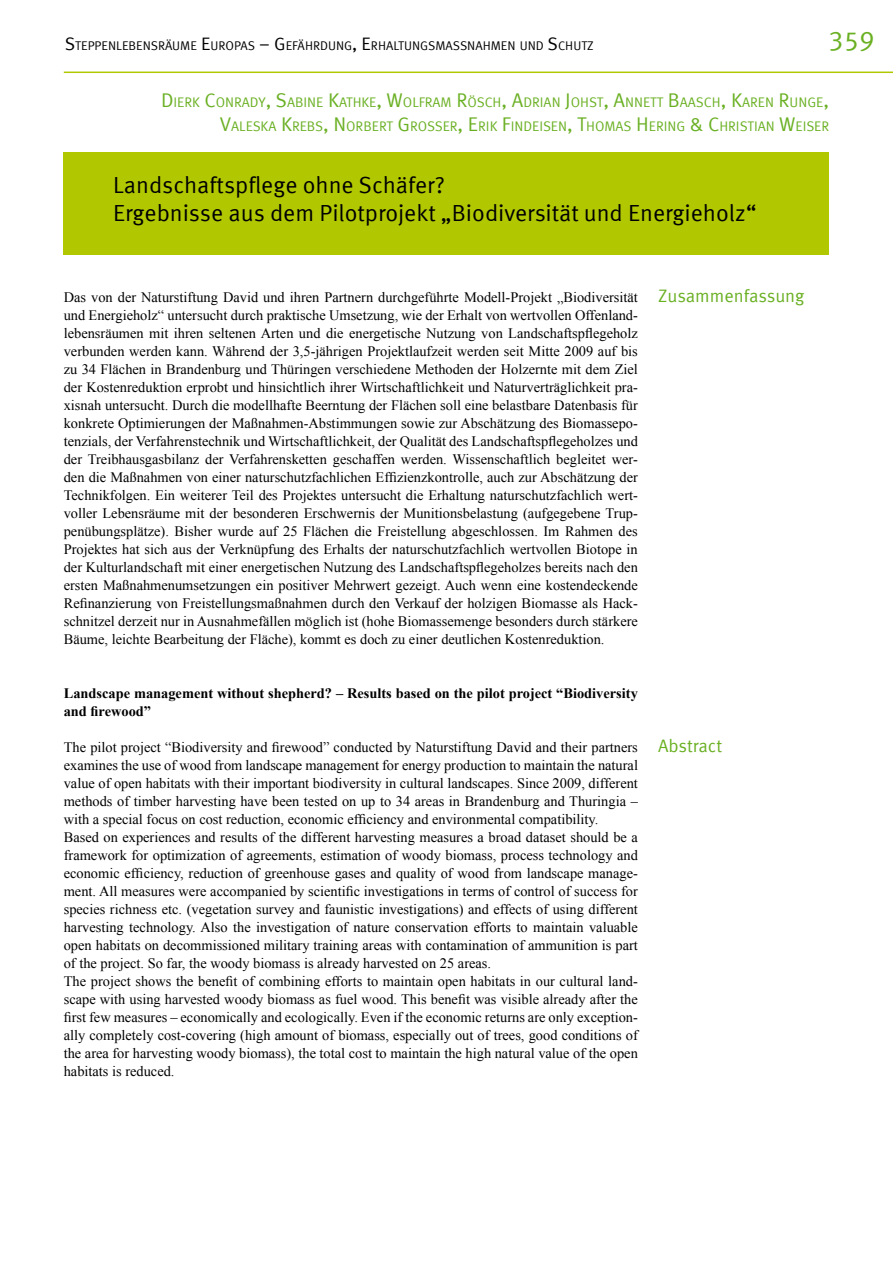
<style>
.page{position:relative;width:893px;height:1263px;background:#fff}
.page>*{position:absolute;margin:0;border:0;box-sizing:border-box;transform-origin:0 0}
.t1{font:27px "Meta Offc Pro Norm";color:#6ab023}
.t2{font:23.25px/27.9px "Meta Offc Pro Norm";color:#000}
.t3{font:18px "Meta Offc Pro Norm";letter-spacing:-.005em;color:#6ab023}
.t4{font:14.4px/18px "Times New Roman";color:#000;text-align:justify}
.t5{font:700 14.4px/18px "Times New Roman";color:#000}
.t6{font:13.8px/23.7px "Meta Offc Pro Norm";color:#6ab023;text-align:right}
.t7{font:12.6px "Meta Offc Pro Norm";color:#000}
.s1{font-size:18px}
.s2{font-size:19.8px}
</style>
<div class="page">
<hr style="left:64px;top:72px;width:829px;height:1px;background:#b1c800">
<div style="left:64px;top:152px;width:765px;height:103px;background:#b1c800"></div>
<p class="t7" style="left:65px;top:36px;width:530px"><span class="s1">S</span>TEPPENLEBENSRÄUME <span class="s1">E</span>UROPAS <span class="s1">– G</span>EFÄHRDUNG<span class="s1">, E</span>RHALTUNGSMASSNAHMEN UND <span class="s1">S</span>CHUTZ</p>
<h1 class="t1" style="left:828px;top:20px;width:48px">359</h1>
<p class="t6" style="left:161px;top:90px;width:670px"><span class="s2">D</span> I ERK <span class="s2">C</span>ONRADY<span class="s2">, S</span>ABI NE <span class="s2">K</span>ATHKE<span class="s2">, W</span>OLFRAM <span class="s2">R</span>ÖSCH<span class="s2">, A</span>DRIAN <span class="s2">J</span>OHST<span class="s2">, A</span>NNETT <span class="s2">B</span>AASCH<span class="s2">, K</span>AREN <span class="s2">R</span>UNGE<span class="s2">,<br>V</span>ALESKA <span class="s2">K</span>REBS<span class="s2">, N</span> ORBERT <span class="s2">G</span>ROSSER<span class="s2">, E</span>RI K <span class="s2">F</span>I NDEISEN<span class="s2">, T</span>HOMAS <span class="s2">H</span> ERI NG <span class="s2">&amp; C</span>HRISTIAN <span class="s2">W</span>EISER</p>
<h2 class="t2" style="left:113px;top:170px;width:645px">Landschaftspflege ohne Schäfer?<br>Ergebnisse aus dem Pilotprojekt „Biodiversität und Energieholz“</h2>
<p class="t4" style="left:64px;top:288px;width:576px">Das von der Naturstiftung David und ihren Partnern durchgeführte Modell-Projekt „Biodiversität und Energieholz“ untersucht durch praktische Umsetzung, wie der Erhalt von wertvollen Offenland&shy;lebensräumen mit ihren seltenen Arten und die energetische Nutzung von Landschaftspflegeholz verbunden werden kann. Während der 3,5-jährigen Projektlaufzeit werden seit Mitte 2009 auf bis zu 34 Flächen in Brandenburg und Thüringen verschiedene Methoden der Holzernte mit dem Ziel der Kostenreduktion erprobt und hinsichtlich ihrer Wirtschaftlichkeit und Naturverträglichkeit pra&shy;xisnah untersucht. Durch die modellhafte Beerntung der Flächen soll eine belastbare Datenbasis für konkrete Optimierungen der Maßnahmen-Abstimmungen sowie zur Abschätzung des Biomassepo&shy;tenzials, der Verfahrenstechnik und Wirtschaftlichkeit, der Qualität des Landschaftspflegeholzes und der Treibhausgasbilanz der Verfahrensketten geschaffen werden. Wissenschaftlich begleitet wer&shy;den die Maßnahmen von einer naturschutzfachlichen Effizienzkontrolle, auch zur Abschätzung der Technikfolgen. Ein weiterer Teil des Projektes untersucht die Erhaltung naturschutzfachlich wert&shy;voller Lebensräume mit der besonderen Erschwernis der Munitionsbelastung (aufgegebene Trup&shy;penübungsplätze). Bisher wurde auf 25 Flächen die Freistellung abgeschlossen. Im Rahmen des Projektes hat sich aus der Verknüpfung des Erhalts der naturschutzfachlich wertvollen Biotope in der Kulturlandschaft mit einer energetischen Nutzung des Landschaftspflegeholzes bereits nach den ersten Maßnahmenumsetzungen ein positiver Mehrwert gezeigt. Auch wenn eine kostendeckende Refinanzierung von Freistellungsmaßnahmen durch den Verkauf der holzigen Biomasse als Hack&shy;schnitzel derzeit nur in Ausnahmefällen möglich ist (hohe Biomassemenge besonders durch stärkere Bäume, leichte Bearbeitung der Fläche), kommt es doch zu einer deutlichen Kostenreduktion.</p>
<p class="t5" style="left:64px;top:684px;width:576px">Landscape management without shepherd? – Results based on the pilot project “Biodiversity and firewood”</p>
<p class="t4" style="left:64px;top:738px;width:576px;text-align:left">The pilot project “Biodiversity and firewood” conducted by Naturstiftung David and their partners examines the use of wood from landscape management for energy production to maintain the natural value of open habitats with their important biodiversity in cultural landscapes. Since 2009, different methods of timber harvesting have been tested on up to 34 areas in Brandenburg and Thuringia – with a special focus on cost reduction, economic efficiency and environmental compatibility.<br>Based on experiences and results of the different harvesting measures a broad dataset should be a framework for optimization of agreements, estimation of woody biomass, process technology and economic efficiency, reduction of greenhouse gases and quality of wood from landscape manage&shy;ment. All measures were accompanied by scientific investigations in terms of control of success for species richness etc. (vegetation survey and faunistic investigations) and effects of using different harvesting technology. Also the investigation of nature conservation efforts to maintain valuable open habitats on decommissioned military training areas with contamination of ammunition is part of the project. So far, the woody biomass is already harvested on 25 areas.<br>The project shows the benefit of combining efforts to maintain open habitats in our cultural land&shy;scape with using harvested woody biomass as fuel wood. This benefit was visible already after the first few measures – economically and ecologically. Even if the economic returns are only exception&shy;ally completely cost-covering (high amount of biomass, especially out of trees, good conditions of the area for harvesting woody biomass), the total cost to maintain the high natural value of the open habitats is reduced.</p>
<p class="t3" style="left:658px;top:283px;width:148px">Zusammenfassung</p>
<p class="t3" style="left:658px;top:732px;width:66px">Abstract</p>
</div>
